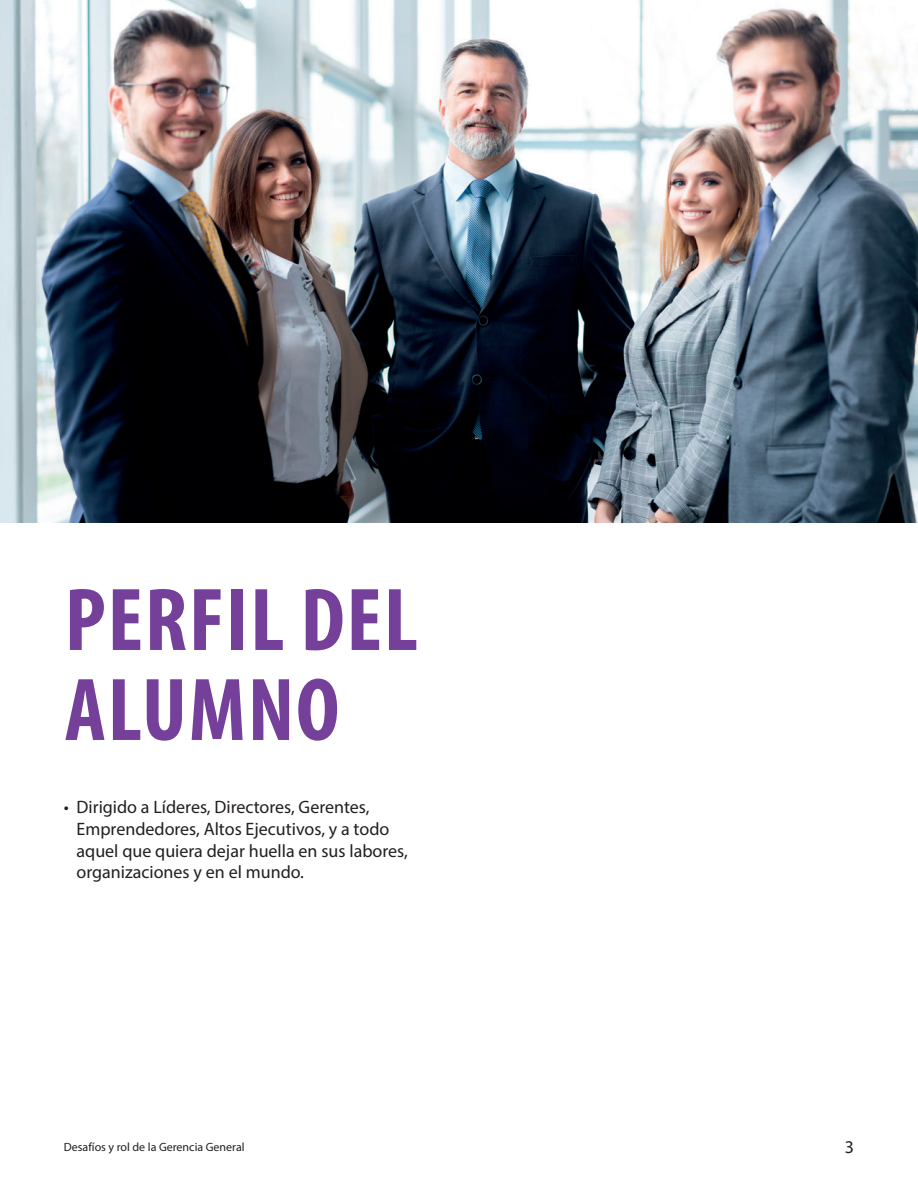
<style>
.page{position:relative;width:918px;height:1188px;background:#fff}
.page>*{position:absolute;margin:0;border:0;box-sizing:border-box;transform-origin:0 0}
.t1{font:700 condensed 90px/90px "Myriad Pro";letter-spacing:.02em;color:#744099}
.t2{font:18px/21.6px "Myriad Pro";color:#231f20}
.t3{font:12px "Myriad Pro";color:#231f20}
</style>
<div class="page">
<img style="left:0;top:0;width:918px;height:522px">
<h1 class="t1" style="left:65px;top:573px;width:355px">PERFIL DEL<br>ALUMNO</h1>
<p class="t2" style="left:77px;top:796px;width:333px;text-indent:-13px">• Dirigido a Líderes, Directores, Gerentes, Emprendedores, Altos Ejecutivos, y a todo aquel que quiera dejar huella en sus labores, organizaciones y en el mundo.</p>
<p class="t3" style="left:64px;top:1139px;width:183px">Desafíos y rol de la Gerencia General</p>
<p class="t2" style="left:845px;top:1136px;width:11px">3</p>
</div>
